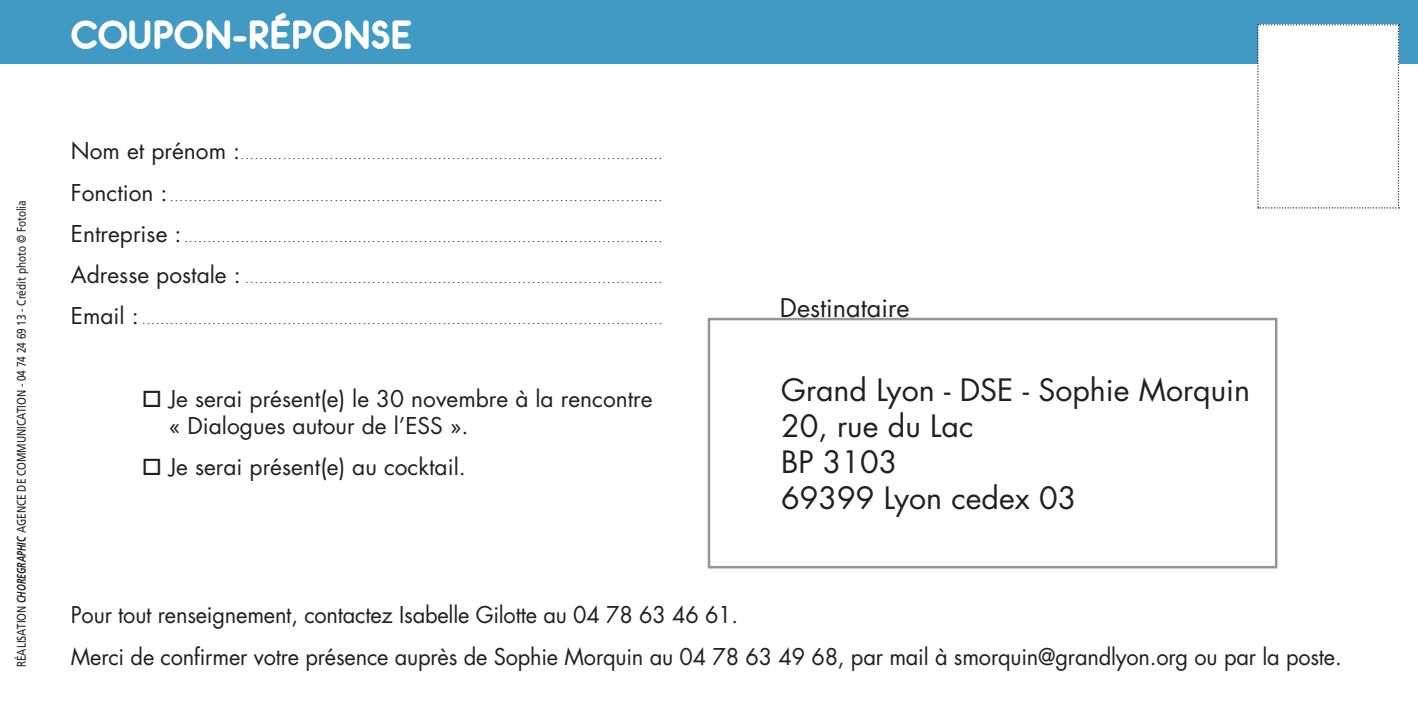
<style>
.page{position:relative;width:1418px;height:709px;background:#fff}
.page>*{position:absolute;margin:0;border:0;box-sizing:border-box;transform-origin:0 0}
.t1{font:43.5px "Eurofurencebold";color:#fff}
.t2{font:30px/36px "Futura";color:#231f20}
.t3{font:25px "Futura";color:#231f20}
.t4{font:22.5px/27px "Futura";letter-spacing:-.01em;color:#231f20}
.t5{font:300 15px "Futura";color:#231f20}
.t6{font:12.5px "Frutiger";color:#231f20;scale:.8 1}
.s1{font-weight:700;font-style:italic}
.s2{font-weight:400;font-size:22.5px}
</style>
<div class="page">
<div style="left:0;top:0;width:1417px;height:64px;background:#409ac3"></div>
<div style="left:707px;top:318px;width:570px;height:250px;border:2px solid #939598"></div>
<svg style="left:1257px;top:24px;width:142px;height:184px"></svg>
<p class="t6" style="left:14px;top:667px;width:585px;rotate:-90deg">RÉALISATION <span class="s1">CHOREGRAPHIC</span> AGENCE DE COMMUNICATION - 04 74 24 69 13 - Crédit photo © Fotolia</p>
<h1 class="t1" style="left:71px;top:13px;width:342px">COUPON-RÉPONSE</h1>
<p class="t5" style="left:71px;top:144px;width:593px"><span class="s2">Nom et prénom :</span>..........................................................................................</p>
<p class="t5" style="left:71px;top:185px;width:593px"><span class="s2">Fonction :</span>.........................................................................................................</p>
<p class="t5" style="left:71px;top:227px;width:593px"><span class="s2">Entreprise :</span>......................................................................................................</p>
<p class="t5" style="left:71px;top:268px;width:593px"><span class="s2">Adresse postale :</span> .........................................................................................</p>
<p class="t5" style="left:71px;top:309px;width:593px"><span class="s2">Email :</span> ...............................................................................................................</p>
<h3 class="t4" style="left:169px;top:384px;width:485px;text-indent:-27px">□ Je serai présent(e) le 30 novembre à la rencontre « Dialogues autour de l’ESS ».</h3>
<h3 class="t4" style="left:142px;top:452px;width:325px">□ Je serai présent(e) au cocktail.</h3>
<h3 class="t3" style="left:780px;top:291px;width:131px">Destinataire</h3>
<h2 class="t2" style="left:781px;top:371px;width:470px">Grand Lyon - DSE - Sophie Morquin<br>20, rue du Lac<br>BP 3103<br>69399 Lyon cedex 03</h2>
<h3 class="t4" style="left:71px;top:594px;width:1272px;line-height:41.2px">Pour tout renseignement, contactez Isabelle Gilotte au 04 78 63 46 61.<br>Merci de confirmer votre présence auprès de Sophie Morquin au 04 78 63 49 68, par mail à smorquin@grandlyon.org ou par la poste.</h3>
</div>
